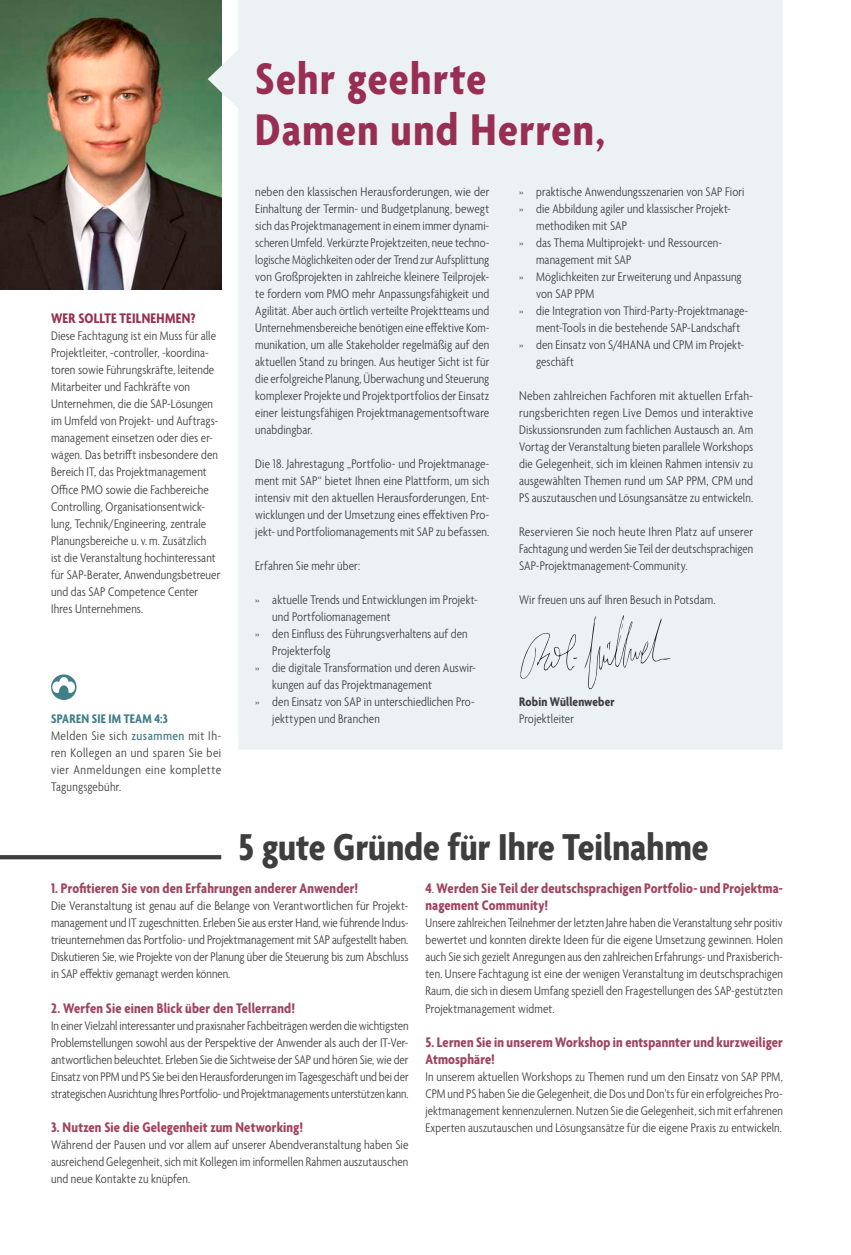
<style>
.page{position:relative;width:851px;height:1255px;background:#fff}
.page>*{position:absolute;margin:0;border:0;box-sizing:border-box;transform-origin:0 0}
.t1{font:700 condensed 48px/51px "Agenda";letter-spacing:.03em;color:#982f53}
.t2{font:700 condensed 40.5px "Agenda";color:#3e3e3f}
.t3{font:700 condensed 15px/17px "Agenda";letter-spacing:.01em;color:#a0435e}
.t4{font:700 condensed 15px "Agenda";letter-spacing:.015em;color:#982f53}
.t5{font:300 condensed 13.5px/17px "Agenda";letter-spacing:.01em;color:#3e3e3f;text-align:justify}
.t6{font:300 condensed 13.5px/17px "Agenda";letter-spacing:.03em;color:#3e3e3f}
.t7{font:700 condensed 13.5px "Agenda";letter-spacing:.01em;color:#3e3e3f}
.s1{font-weight:700;color:#417f89}
.s2{font-weight:500;color:#417f89}
.s3{font-weight:300;color:#982f53}
</style>
<div class="page">
<img style="left:0;top:0;width:208px;height:289px">
<div style="left:208px;top:0;width:574px;height:749px;background:#ecf2f3"></div>
<svg style="left:520px;top:633px;width:57px;height:46px;background:#dde2e3"></svg>
<svg style="left:584px;top:615px;width:86px;height:74px;background:#e0e5e6"></svg>
<svg style="left:0;top:855px;width:221px;height:4px"></svg>
<svg style="left:51px;top:674px;width:26px;height:26px"></svg>
<div style="left:66px;top:681px;width:9px;height:12px;background:#fff;border-radius:50%"></div>
<div style="left:59px;top:677px;width:10px;height:11px;background:#fff;border-radius:50%"></div>
<div style="left:52px;top:681px;width:10px;height:12px;background:#fff;border-radius:50%"></div>
<div style="left:59px;top:685px;width:9px;height:11px;background:#417f89;border-radius:50%"></div>
<p class="t4" style="left:51px;top:310px;width:146px">WER SOLLTE TEILNEHMEN?</p>
<p class="t5" style="left:51px;top:328px;width:171px;text-align:left">Diese Fachtagung ist ein Muss für alle Projektleiter, -controller, -koordina&shy;toren sowie Führungskräfte, leitende Mitarbeiter und Fachkräfte von Unternehmen, die die SAP-Lösungen im Umfeld von Projekt- und Auftrags&shy;management einsetzen oder dies er&shy;wägen. Das betrifft insbesondere den Bereich IT, das Projektmanagement Office PMO sowie die Fachbereiche Controlling, Organisationsentwick&shy;lung, Technik/Engineering, zentrale Planungsbereiche u.v.m. Zusätzlich<br>ist die Veranstaltung hochinteressant für SAP-Berater, Anwendungsbetreuer und das SAP Competence Center Ihres Unternehmens.</p>
<p class="t6" style="left:51px;top:711px;width:172px"><span class="s1">SPAREN SIE IM TEAM 4:3<br></span>Melden Sie sich <span class="s2">zusammen</span> mit Ih&shy;ren Kollegen an und sparen Sie bei vier Anmeldungen eine komplette<br>Tagungsgebühr.</p>
<h1 class="t1" style="left:255px;top:56px;width:351px">Sehr geehrte<br>Damen und Herren,</h1>
<p class="t5" style="left:255px;top:184px;width:235px">neben den klassischen Herausforderungen, wie der Einhaltung der Termin- und Budgetplanung, bewegt sich das Projektmanagement in einem immer dynami&shy;scheren Umfeld. Verkürzte Projektzeiten, neue techno&shy;logische Möglichkeiten oder der Trend zur Aufsplittung von Großprojekten in zahlreiche kleinere Teilprojek&shy;te fordern vom PMO mehr Anpassungsfähigkeit und Agilität. Aber auch örtlich verteilte Projektteams und Unternehmensbereiche benötigen eine effektive Kom&shy;munikation, um alle Stakeholder regelmäßig auf den aktuellen Stand zu bringen. Aus heutiger Sicht ist für die erfolgreiche Planung, Überwachung und Steuerung komplexer Projekte und Projektportfolios der Einsatz einer leistungsfähigen Projektmanagementsoftware unabdingbar.</p>
<p class="t5" style="left:255px;top:456px;width:235px">Die 18. Jahrestagung „Portfolio- und Projektmanage&shy;ment mit SAP“ bietet Ihnen eine Plattform, um sich intensiv mit den aktuellen Herausforderungen, Ent&shy;wicklungen und der Umsetzung eines effektiven Pro&shy;jekt- und Portfoliomanagements mit SAP zu befassen.</p>
<p class="t5" style="left:255px;top:558px;width:106px">Erfahren Sie mehr über:</p>
<p class="t5" style="left:255px;top:592px;width:224px">» aktuelle Trends und Entwicklungen im Projekt-</p>
<p class="t5" style="left:272px;top:609px;width:120px">und Portfoliomanagement</p>
<p class="t5" style="left:255px;top:626px;width:214px">» den Einfluss des Führungsverhaltens auf den</p>
<p class="t5" style="left:272px;top:643px;width:60px">Projekterfolg</p>
<p class="t5" style="left:255px;top:660px;width:222px">» die digitale Transformation und deren Auswir-</p>
<p class="t5" style="left:272px;top:677px;width:161px">kungen auf das Projektmanagement</p>
<p class="t5" style="left:255px;top:694px;width:221px">» den Einsatz von SAP in unterschiedlichen Pro-</p>
<p class="t5" style="left:272px;top:711px;width:109px">jekttypen und Branchen</p>
<p class="t5" style="left:519px;top:184px;width:227px">» praktische Anwendungsszenarien von SAP Fiori</p>
<p class="t5" style="left:519px;top:201px;width:212px">» die Abbildung agiler und klassischer Projekt-</p>
<p class="t5" style="left:536px;top:218px;width:92px">methodiken mit SAP</p>
<p class="t5" style="left:519px;top:235px;width:203px">» das Thema Multiprojekt- und Ressourcen-</p>
<p class="t5" style="left:536px;top:252px;width:97px">management mit SAP</p>
<p class="t5" style="left:519px;top:269px;width:224px">» Möglichkeiten zur Erweiterung und Anpassung</p>
<p class="t5" style="left:536px;top:286px;width:60px">von SAP PPM</p>
<p class="t5" style="left:519px;top:303px;width:231px">» die Integration von Third-Party-Projektmanage-</p>
<p class="t5" style="left:536px;top:320px;width:205px">ment-Tools in die bestehende SAP-Landschaft</p>
<p class="t5" style="left:519px;top:337px;width:227px">» den Einsatz von S/4HANA und CPM im Projekt-</p>
<p class="t5" style="left:536px;top:354px;width:39px">geschäft</p>
<p class="t5" style="left:519px;top:388px;width:235px">Neben zahlreichen Fachforen mit aktuellen Erfah&shy;rungsberichten regen Live Demos und interaktive Diskussionsrunden zum fachlichen Austausch an. Am Vortag der Veranstaltung bieten parallele Workshops die Gelegenheit, sich im kleinen Rahmen intensiv zu ausgewählten Themen rund um SAP PPM, CPM und PS auszutauschen und Lösungsansätze zu entwickeln.</p>
<p class="t5" style="left:519px;top:524px;width:235px">Reservieren Sie noch heute Ihren Platz auf unserer Fachtagung und werden Sie Teil der deutschsprachigen SAP-Projektmanagement-Community.</p>
<p class="t5" style="left:519px;top:592px;width:198px">Wir freuen uns auf Ihren Besuch in Potsdam.</p>
<p class="t7" style="left:519px;top:694px;width:97px">Robin Wüllenweber</p>
<p class="t5" style="left:519px;top:711px;width:56px">Projektleiter</p>
<h2 class="t2" style="left:238px;top:824px;width:472px">5 gute Gründe für Ihre Teilnahme</h2>
<p class="t3" style="left:51px;top:881px;width:308px">1. Profitieren Sie von den Erfahrungen anderer Anwender!</p>
<p class="t5" style="left:51px;top:898px;width:359px">Die Veranstaltung ist genau auf die Belange von Verantwortlichen für Projekt&shy;management und IT zugeschnitten. Erleben Sie aus erster Hand, wie führende Indus&shy;trieunternehmen das Portfolio- und Projektmanagement mit SAP aufgestellt haben.<br>Diskutieren Sie, wie Projekte von der Planung über die Steuerung bis zum Abschluss in SAP effektiv gemanagt werden können.</p>
<p class="t3" style="left:51px;top:1000px;width:245px">2. Werfen Sie einen Blick über den Tellerrand!</p>
<p class="t5" style="left:51px;top:1017px;width:359px">In einer Vielzahl interessanter und praxisnaher Fachbeiträgen werden die wichtigsten Problemstellungen sowohl aus der Perspektive der Anwender als auch der IT-Ver&shy;antwortlichen beleuchtet. Erleben Sie die Sichtweise der SAP und hören Sie, wie der Einsatz von PPM und PS Sie bei den Herausforderungen im Tagesgeschäft und bei der strategischen Ausrichtung Ihres Portfolio- und Projektmanagements unterstützen kann.</p>
<p class="t3" style="left:51px;top:1119px;width:253px">3. Nutzen Sie die Gelegenheit zum Networking!</p>
<p class="t5" style="left:51px;top:1136px;width:359px">Während der Pausen und vor allem auf unserer Abendveranstaltung haben Sie ausreichend Gelegenheit, sich mit Kollegen im informellen Rahmen auszutauschen und neue Kontakte zu knüpfen.</p>
<p class="t3" style="left:425px;top:881px;width:359px">4<span class="s3">.</span> Werden Sie Teil der deutschsprachigen Portfolio- und Projektma&shy;nagement Community!</p>
<p class="t5" style="left:425px;top:915px;width:359px">Unsere zahlreichen Teilnehmer der letzten Jahre haben die Veranstaltung sehr positiv bewertet und konnten direkte Ideen für die eigene Umsetzung gewinnen. Holen auch Sie sich gezielt Anregungen aus den zahlreichen Erfahrungs- und Praxisberich&shy;ten. Unsere Fachtagung ist eine der wenigen Veranstaltung im deutschsprachigen Raum, die sich in diesem Umfang speziell den Fragestellungen des SAP-gestützten Projektmanagement widmet.</p>
<p class="t3" style="left:425px;top:1034px;width:359px">5. Lernen Sie in unserem Workshop in entspannter und kurzweiliger<br>Atmosphäre!</p>
<p class="t5" style="left:425px;top:1068px;width:359px">In unserem aktuellen Workshops zu Themen rund um den Einsatz von SAP PPM, CPM und PS haben Sie die Gelegenheit, die Dos und Don’ts für ein erfolgreiches Pro&shy;jektmanagement kennenzulernen. Nutzen Sie die Gelegenheit, sich mit erfahrenen Experten auszutauschen und Lösungsansätze für die eigene Praxis zu entwickeln.</p>
</div>
